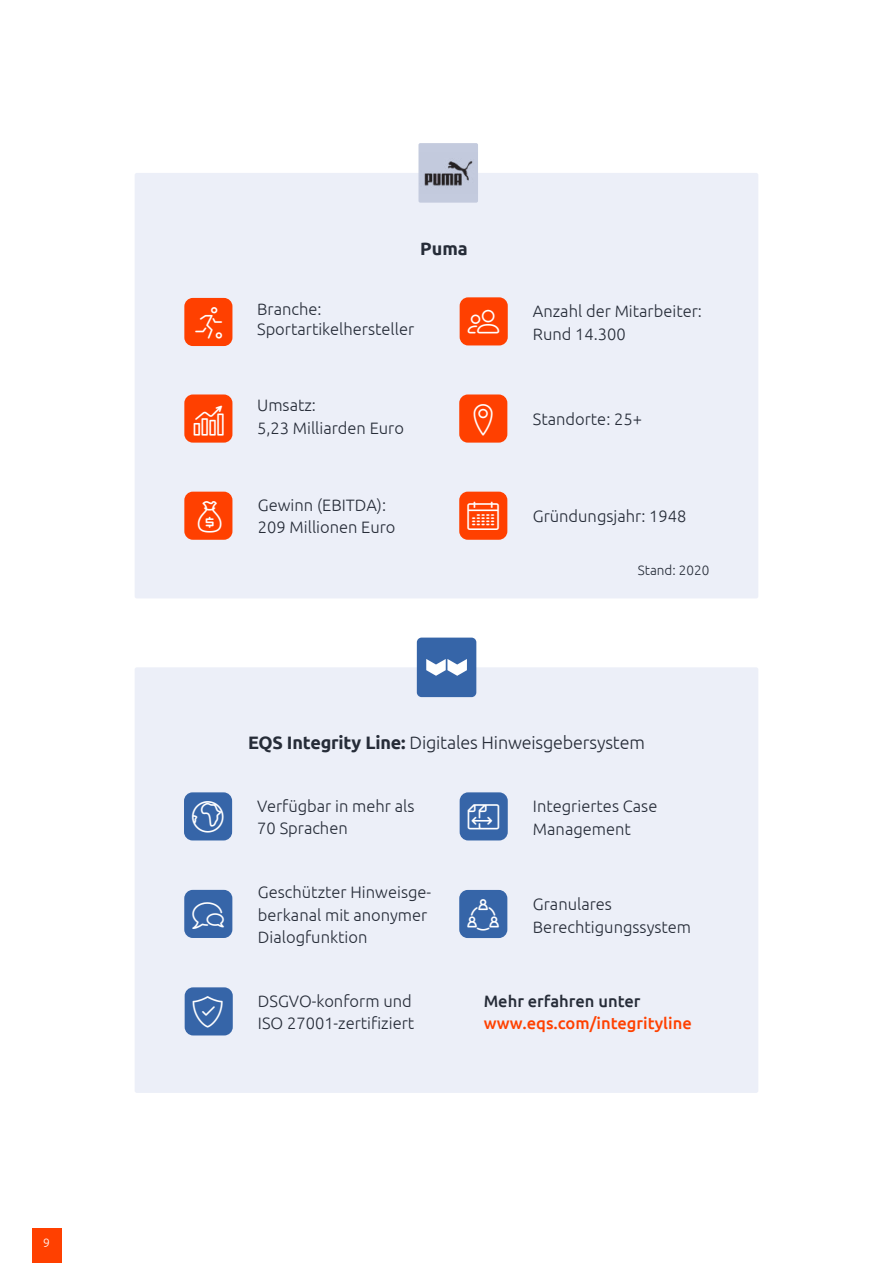
<style>
.page{position:relative;width:893px;height:1263px;background:#fff}
.page>*{position:absolute;margin:0;border:0;box-sizing:border-box;transform-origin:0 0}
.t1{font:300 18px "Ubuntu";letter-spacing:-.01em;color:#262c38}
.t2{font:700 18px "Ubuntu";color:#262c38}
.t3{font:300 16.5px/22.5px "Ubuntu";color:#262c38}
.t4{font:500 16.5px "Ubuntu";color:#ff4000}
.t5{font:500 16.5px "Ubuntu";color:#262c38}
.t6{font:300 13.5px "Ubuntu";color:#262c38}
.t7{font:300 12px "Ubuntu";color:#fff}
.s1{font-weight:700}
</style>
<div class="page">
<div style="left:32px;top:1229px;width:29px;height:34px;background:#ff4000"></div>
<div style="left:135px;top:667px;width:623px;height:426px;background:#eceff8;border-radius:2px"></div>
<div style="left:135px;top:173px;width:623px;height:425px;background:#eceff8;border-radius:2px"></div>
<div style="left:418px;top:143px;width:60px;height:60px;background:#c4cbde;border-radius:2px"></div>
<img style="left:424px;top:161px;width:49px;height:25px">
<div style="left:417px;top:638px;width:59px;height:59px;background:#3665a8;border-radius:5px"></div>
<svg style="left:426px;top:659px;width:41px;height:17px"></svg>
<div style="left:184px;top:890px;width:48px;height:48px;background:#3665a8;border-radius:9px"></div>
<div style="left:460px;top:792px;width:48px;height:48px;background:#3665a8;border-radius:9px"></div>
<div style="left:185px;top:987px;width:48px;height:48px;background:#3665a8;border-radius:9px"></div>
<div style="left:459px;top:890px;width:48px;height:48px;background:#3665a8;border-radius:9px"></div>
<div style="left:184px;top:792px;width:48px;height:48px;background:#3665a8;border-radius:9px"></div>
<div style="left:459px;top:394px;width:48px;height:49px;background:#ff4000;border-radius:9px"></div>
<div style="left:460px;top:297px;width:48px;height:48px;background:#ff4000;border-radius:9px"></div>
<div style="left:184px;top:492px;width:48px;height:48px;background:#ff4000;border-radius:9px"></div>
<div style="left:184px;top:394px;width:48px;height:49px;background:#ff4000;border-radius:9px"></div>
<div style="left:184px;top:298px;width:48px;height:48px;background:#ff4000;border-radius:9px"></div>
<div style="left:459px;top:492px;width:48px;height:48px;background:#ff4000;border-radius:9px"></div>
<p class="t7" style="left:43px;top:1235px;width:8px">9</p>
<p class="t2" style="left:420px;top:237px;width:49px">Puma</p>
<p class="t3" style="left:257px;top:299px;width:159px;line-height:19.8px">Branche:<br>Sportartikelhersteller</p>
<p class="t3" style="left:257px;top:394px;width:148px">Umsatz:<br>5,23 Milliarden Euro</p>
<p class="t3" style="left:258px;top:493px;width:139px">Gewinn (EBITDA):<br>209 Millionen Euro</p>
<p class="t3" style="left:533px;top:300px;width:171px">Anzahl der Mitarbeiter:<br>Rund 14.300</p>
<p class="t3" style="left:533px;top:407px;width:111px">Standorte: 25+</p>
<p class="t3" style="left:533px;top:505px;width:155px">Gründungsjahr: 1948</p>
<p class="t6" style="left:638px;top:562px;width:73px">Stand: 2020</p>
<p class="t1" style="left:248px;top:732px;width:398px"><span class="s1">EQS Integrity Line:</span> Digitales Hinweisgebersystem</p>
<p class="t3" style="left:257px;top:794px;width:159px">Verfügbar in mehr als<br>70 Sprachen</p>
<p class="t3" style="left:533px;top:794px;width:126px">Integriertes Case<br>Management</p>
<p class="t3" style="left:258px;top:881px;width:175px">Geschützter Hinweisge&shy;berkanal mit anonymer<br>Dialogfunktion</p>
<p class="t3" style="left:533px;top:893px;width:160px">Granulares<br>Berechtigungssystem</p>
<p class="t3" style="left:258px;top:989px;width:158px">DSGVO-konform und<br>ISO 27001-zertifiziert</p>
<p class="t5" style="left:484px;top:990px;width:158px">Mehr erfahren unter</p>
<p class="t4" style="left:484px;top:1013px;width:210px">www.eqs.com/integrityline</p>
</div>
